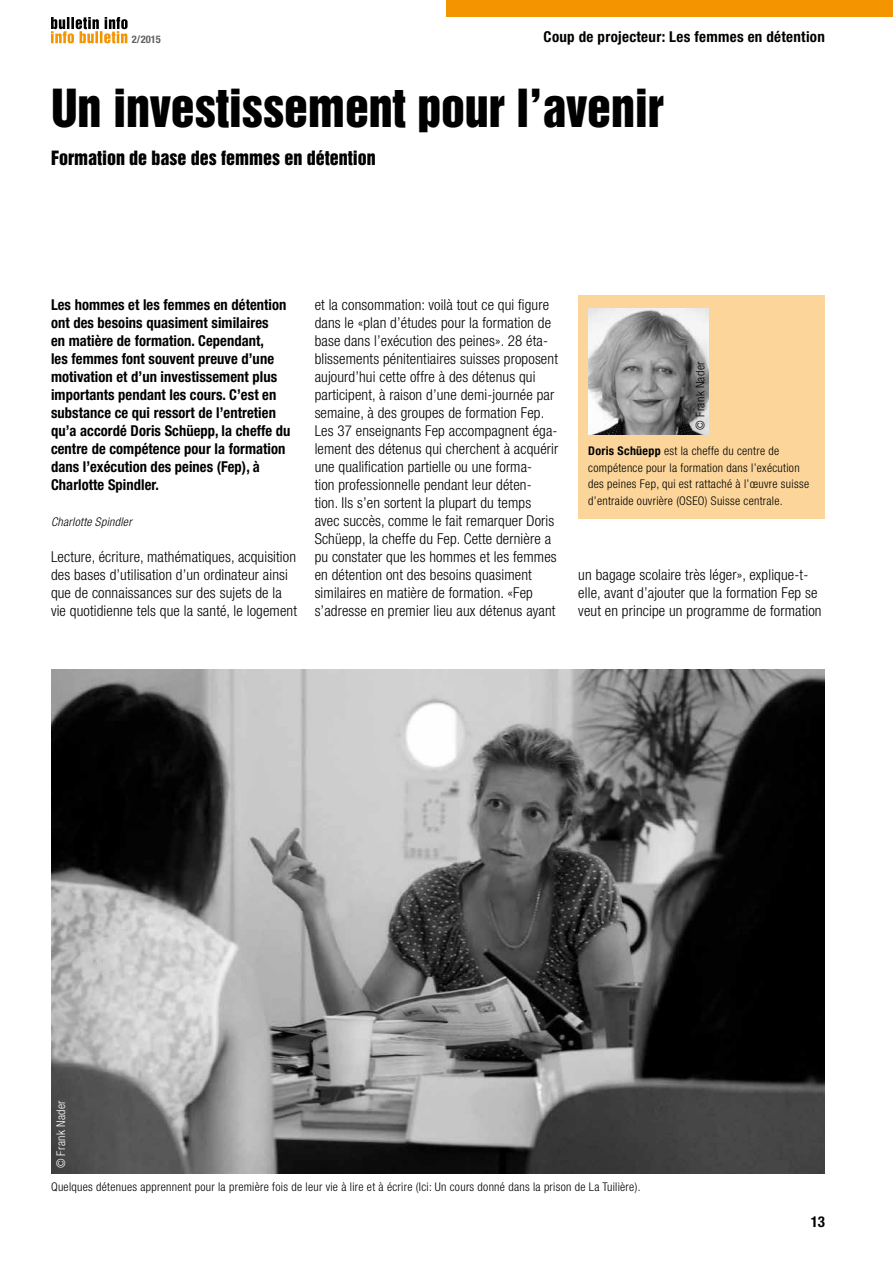
<style>
.page{position:relative;width:893px;height:1263px;background:#fff}
.page>*{position:absolute;margin:0;border:0;box-sizing:border-box;transform-origin:0 0}
.t1{font:48px "Helvetica Inserat LT Std";letter-spacing:-.005em;color:#000}
.t2{font:18px "Helvetica Inserat LT Std";color:#000}
.t3{font:300 condensed 15px/18px "Helvetica Neue LT Std";letter-spacing:.01em;color:#000}
.t4{font:700 condensed 15px/18px "Helvetica Neue LT Std";letter-spacing:.005em;color:#000}
.t5{font:300 condensed 12px/16.5px "Helvetica Neue LT Std";letter-spacing:.025em;color:#000}
.t6{font:italic 300 condensed 12px "Helvetica Neue LT Std";letter-spacing:.025em;color:#000}
.t7{font:300 condensed 12px "Helvetica Neue LT Std";letter-spacing:.025em;color:#fff}
.t8{font:700 condensed 10.5px "Helvetica Neue LT Std";color:#626261}
.s1{font-weight:700}
</style>
<div class="page">
<div style="left:446px;top:0;width:447px;height:17px;background:#f49500"></div>
<svg style="left:51px;top:17px;width:77px;height:26px"></svg>
<div style="left:578px;top:295px;width:247px;height:224px;background:#fbd599"></div>
<img style="left:588px;top:308px;width:121px;height:126px">
<img style="left:51px;top:670px;width:774px;height:504px">
<p class="t8" style="left:132px;top:33px;width:31px">2/2015</p>
<p class="t4" style="left:544px;top:27px;width:283px">Coup de projecteur: Les femmes en détention</p>
<h1 class="t1" style="left:51px;top:79px;width:614px">Un investissement pour l’avenir</h1>
<p class="t2" style="left:51px;top:147px;width:326px">Formation de base des femmes en détention</p>
<p class="t4" style="left:51px;top:295px;width:241px">Les hommes et les femmes en détention ont des besoins quasiment similaires<br>en matière de formation. Cependant,<br>les femmes font souvent preuve d’une motivation et d’un investissement plus importants pendant les cours. C’est en substance ce qui ressort de l’entretien qu’a accordé Doris Schüepp, la cheffe du centre de compétence pour la formation dans l’exécution des peines (Fep), à Charlotte Spindler.</p>
<p class="t6" style="left:51px;top:514px;width:82px">Charlotte Spindler</p>
<p class="t3" style="left:51px;top:547px;width:247px">Lecture, écriture, mathématiques, acquisition des bases d’utilisation d’un ordinateur ainsi que de connaissances sur des sujets de la vie quotidienne tels que la santé, le logement</p>
<p class="t3" style="left:315px;top:295px;width:245px">et la consommation: voilà tout ce qui figure dans le «plan d’études pour la formation de base dans l’exécution des peines». 28 éta&shy;blissements pénitentiaires suisses proposent aujourd’hui cette offre à des détenus qui participent, à raison d’une demi-journée par semaine, à des groupes de formation Fep.<br>Les 37 enseignants Fep accompagnent éga&shy;lement des détenus qui cherchent à acquérir une qualification partielle ou une forma-<br>tion professionnelle pendant leur déten&shy;tion. Ils s’en sortent la plupart du temps avec succès, comme le fait remarquer Doris Schüepp, la cheffe du Fep. Cette dernière a pu constater que les hommes et les femmes en détention ont des besoins quasiment similaires en matière de formation. «Fep s’adresse en premier lieu aux détenus ayant</p>
<p class="t5" style="left:692px;top:429px;width:69px;rotate:-90deg">© Frank Nader</p>
<p class="t5" style="left:588px;top:443px;width:222px"><span class="s1">Doris Schüepp</span> est la cheffe du centre de compétence pour la formation dans l’exécution des peines Fep, qui est rattaché à l’œuvre suisse d’entraide ouvrière (OSEO) Suisse centrale.</p>
<p class="t3" style="left:578px;top:565px;width:245px">un bagage scolaire très léger», explique-t&shy;elle, avant d’ajouter que la formation Fep se veut en principe un programme de formation</p>
<p class="t7" style="left:54px;top:1168px;width:69px;rotate:-90deg">© Frank Nader</p>
<p class="t5" style="left:51px;top:1179px;width:591px">Quelques détenues apprennent pour la première fois de leur vie à lire et à écrire (Ici: Un cours donné dans la prison de La Tuilière).</p>
<p class="t4" style="left:811px;top:1212px;width:16px">13</p>
</div>
